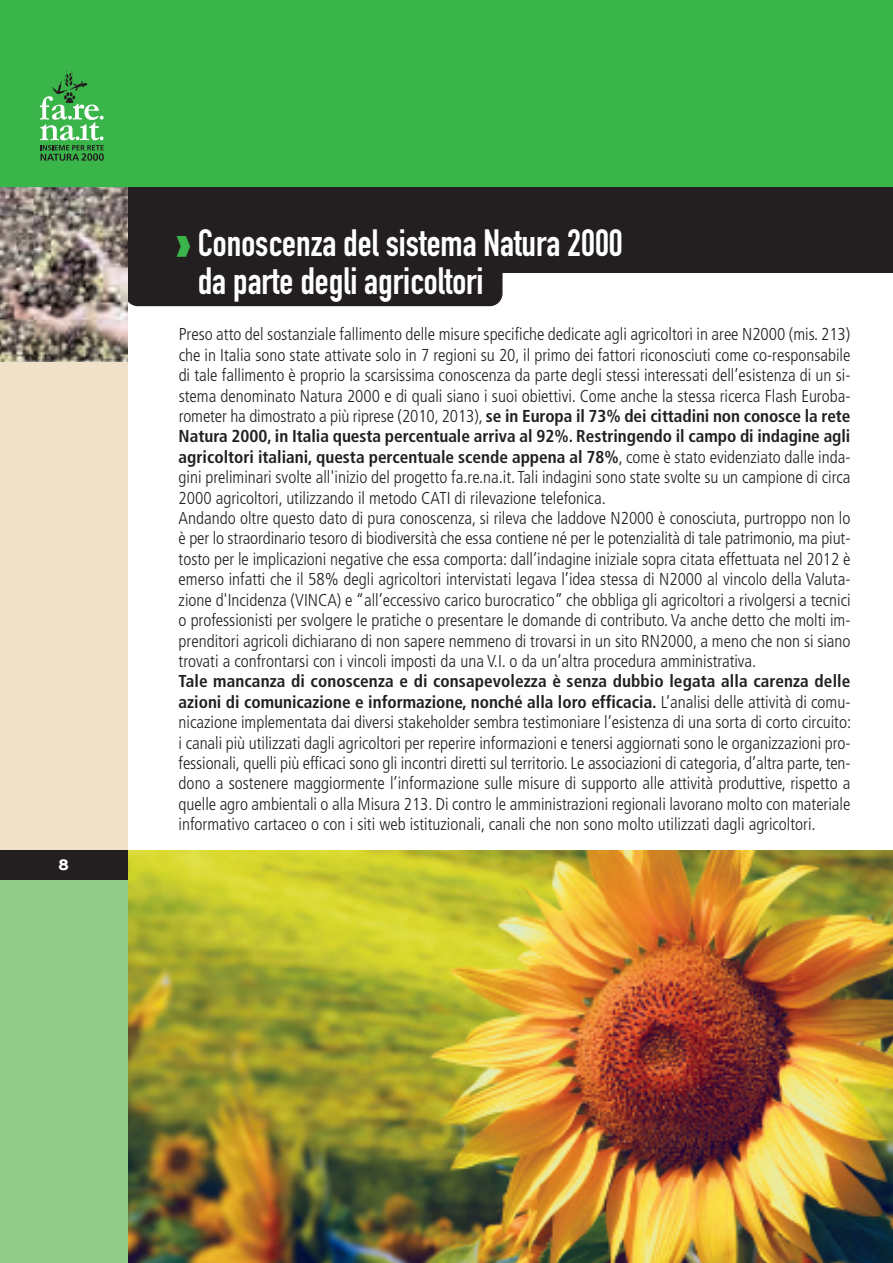
<style>
.page{position:relative;width:893px;height:1263px;background:#fff}
.page>*{position:absolute;margin:0;border:0;box-sizing:border-box;transform-origin:0 0}
.t1{font:37.5px/37.5px "DIN Engschrift Alternate";color:#fff}
.t2{font:300 condensed 17.25px/20.4px "Frutiger";color:#231f20}
.t3{font:700 15.75px "American Typewriter";color:#fff}
.s1{font-weight:700}
</style>
<div class="page">
<div style="left:125px;top:225px;width:377px;height:81px;background:#231f20;border-radius:13px"></div>
<div style="left:120px;top:183px;width:773px;height:89px;background:#231f20"></div>
<div style="left:0;top:0;width:128px;height:1263px;background:#f1e1c9"></div>
<img style="left:0;top:187px;width:128px;height:174px">
<img style="left:128px;top:850px;width:765px;height:413px">
<div style="left:0;top:850px;width:128px;height:413px;background:#91cc8a"></div>
<div style="left:0;top:850px;width:128px;height:30px;background:#231f20"></div>
<div style="left:0;top:0;width:893px;height:187px;background:#3ab54a"></div>
<svg style="left:40px;top:70px;width:64px;height:91px"></svg>
<p class="t3" style="left:59px;top:851px;width:12px">8</p>
<h1 class="t1" style="left:198px;top:228px;width:427px">Conoscenza del sistema Natura 2000 da parte degli agricoltori</h1>
<p class="t2" style="left:179px;top:326px;width:673px">Preso atto del sostanziale fallimento delle misure specifiche dedicate agli agricoltori in aree N2000 (mis. 213) che in Italia sono state attivate solo in 7 regioni su 20, il primo dei fattori riconosciuti come co-responsabile di tale fallimento è proprio la scarsissima conoscenza da parte degli stessi interessati dell’esistenza di un si&shy;stema denominato Natura 2000 e di quali siano i suoi obiettivi. Come anche la stessa ricerca Flash Euroba&shy;rometer ha dimostrato a più riprese (2010, 2013), <span class="s1">se in Europa il 73% dei cittadini non conosce la rete Natura 2000, in Italia questa percentuale arriva al 92%. Restringendo il campo di indagine agli agricoltori italiani, questa percentuale scende appena al 78%</span>, come è stato evidenziato dalle inda&shy;gini preliminari svolte all'inizio del progetto fa.re.na.it. Tali indagini sono state svolte su un campione di circa 2000 agricoltori, utilizzando il metodo CATI di rilevazione telefonica.<br>Andando oltre questo dato di pura conoscenza, si rileva che laddove N2000 è conosciuta, purtroppo non lo è per lo straordinario tesoro di biodiversità che essa contiene né per le potenzialità di tale patrimonio, ma piut&shy;tosto per le implicazioni negative che essa comporta: dall’indagine iniziale sopra citata effettuata nel 2012 è emerso infatti che il 58% degli agricoltori intervistati legava l’idea stessa di N2000 al vincolo della Valuta&shy;zione d'Incidenza (VINCA) e “all’eccessivo carico burocratico” che obbliga gli agricoltori a rivolgersi a tecnici o professionisti per svolgere le pratiche o presentare le domande di contributo. Va anche detto che molti im&shy;prenditori agricoli dichiarano di non sapere nemmeno di trovarsi in un sito RN2000, a meno che non si siano trovati a confrontarsi con i vincoli imposti da una V.I. o da un’altra procedura amministrativa.</p>
<p class="t2" style="left:179px;top:672px;width:674px;text-align:justify"><span class="s1">Tale mancanza di conoscenza e di consapevolezza è senza dubbio legata alla carenza delle azioni di comunicazione e informazione, nonché alla loro efficacia.</span> L’analisi delle attività di comu&shy;nicazione implementata dai diversi stakeholder sembra testimoniare l’esistenza di una sorta di corto circuito: i canali più utilizzati dagli agricoltori per reperire informazioni e tenersi aggiornati sono le organizzazioni pro&shy;fessionali, quelli più efficaci sono gli incontri diretti sul territorio. Le associazioni di categoria, d’altra parte, ten&shy;dono a sostenere maggiormente l’informazione sulle misure di supporto alle attività produttive, rispetto a quelle agro ambientali o alla Misura 213. Di contro le amministrazioni regionali lavorano molto con materiale informativo cartaceo o con i siti web istituzionali, canali che non sono molto utilizzati dagli agricoltori.</p>
</div>
